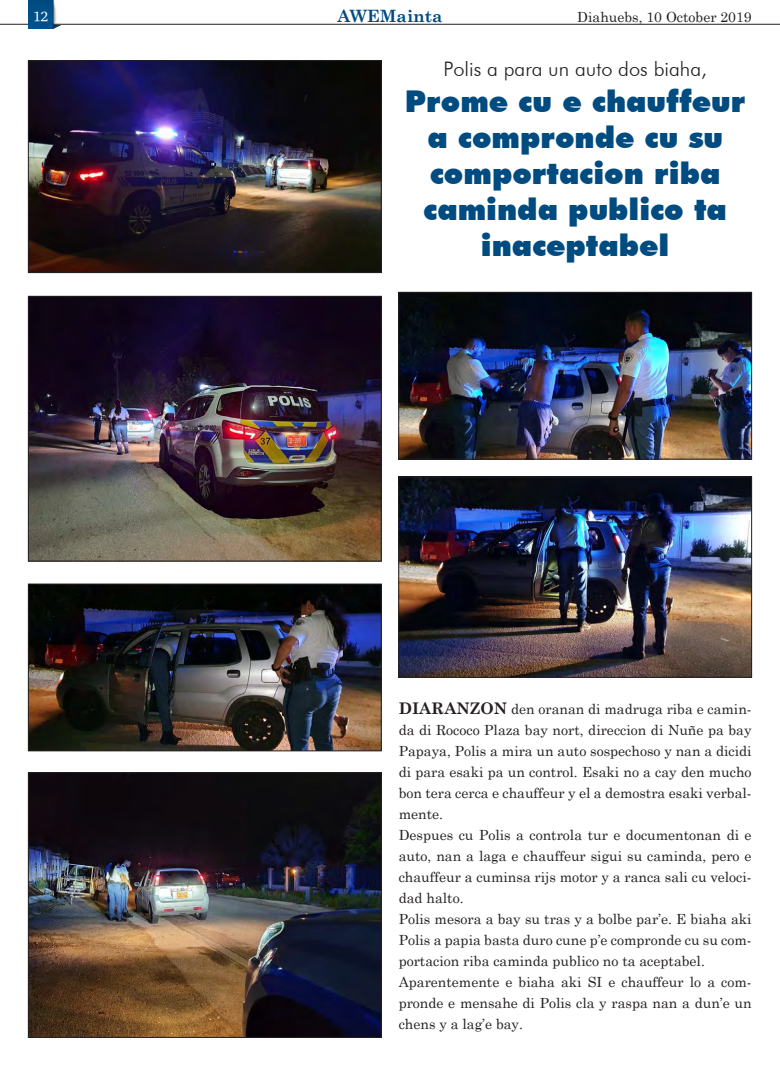
<style>
.page{position:relative;width:780px;height:1078px;background:#fff}
.page>*{position:absolute;margin:0;border:0;box-sizing:border-box;transform-origin:0 0}
.No_Spacing{font:900 30px/36px "Futura BT";color:#004b80;text-align:center}
.No_Spacing-2{font:300 20px "Futura BT";color:#231f20}
.Body_Text_14{font:700 17px "Century Schoolbook";color:#004b80}
.Body_Text_14-2{font:14px/21px "Century Schoolbook";color:#231f20;text-align:justify}
.t1{font:14px "Charter ITCTT";color:#fff}
.s1{font-weight:700;font-size:16px}
</style>
<div class="page">
<img style="left:28px;top:0;width:33px;height:28px">
<svg style="left:0;top:24px;width:28px;height:1px"></svg>
<hr style="left:53px;top:24px;width:727px;height:1px;background:#231f20">
<img style="left:30px;top:62px;width:349px;height:209px">
<div style="left:28px;top:60px;width:353px;height:213px;border:1px solid #231f20"></div>
<img style="left:400px;top:294px;width:349px;height:163px">
<div style="left:398px;top:292px;width:353px;height:167px;border:1px solid #231f20"></div>
<img style="left:30px;top:774px;width:349px;height:261px">
<div style="left:28px;top:772px;width:353px;height:265px;border:1px solid #231f20"></div>
<img style="left:400px;top:478px;width:349px;height:197px">
<div style="left:398px;top:476px;width:353px;height:201px;border:1px solid #231f20"></div>
<img style="left:30px;top:298px;width:349px;height:261px">
<div style="left:28px;top:296px;width:353px;height:265px;border:1px solid #231f20"></div>
<img style="left:30px;top:585px;width:349px;height:164px">
<div style="left:28px;top:583px;width:353px;height:168px;border:1px solid #231f20"></div>
<p class="t1" style="left:33px;top:7px;width:17px">12</p>
<p class="Body_Text_14" style="left:337px;top:3px;width:107px">AWEMainta</p>
<p class="Body_Text_14-2" style="left:577px;top:5px;width:176px">Diahuebs, 10 October 2019</p>
<p class="No_Spacing-2" style="left:443px;top:57px;width:265px">Polis a para un auto dos biaha,</p>
<p class="No_Spacing" style="left:405px;top:83px;width:342px">Prome cu e chauffeur a compronde cu su comportacion riba caminda publico ta inaceptabel</p>
<p class="Body_Text_14-2" style="left:398px;top:697px;width:354px"><span class="s1">DIARANZON</span> den oranan di madruga riba e camin&shy;da di Rococo Plaza bay nort, direccion di Nuñe pa bay Papaya, Polis a mira un auto sospechoso y nan a dicidi di para esaki pa un control. Esaki no a cay den mucho bon tera cerca e chauffeur y el a demostra esaki verbal&shy;mente.</p>
<p class="Body_Text_14-2" style="left:398px;top:823px;width:354px">Despues cu Polis a controla tur e documentonan di e auto, nan a laga e chauffeur sigui su caminda, pero e chauffeur a cuminsa rijs motor y a ranca sali cu veloci&shy;dad halto.</p>
<p class="Body_Text_14-2" style="left:398px;top:907px;width:354px">Polis mesora a bay su tras y a bolbe par’e. E biaha aki Polis a papia basta duro cune p’e compronde cu su com&shy;portacion riba caminda publico no ta aceptabel.</p>
<p class="Body_Text_14-2" style="left:398px;top:970px;width:354px">Aparentemente e biaha aki SI e chauffeur lo a com&shy;pronde e mensahe di Polis cla y raspa nan a dun’e un chens y a lag’e bay.</p>
</div>
